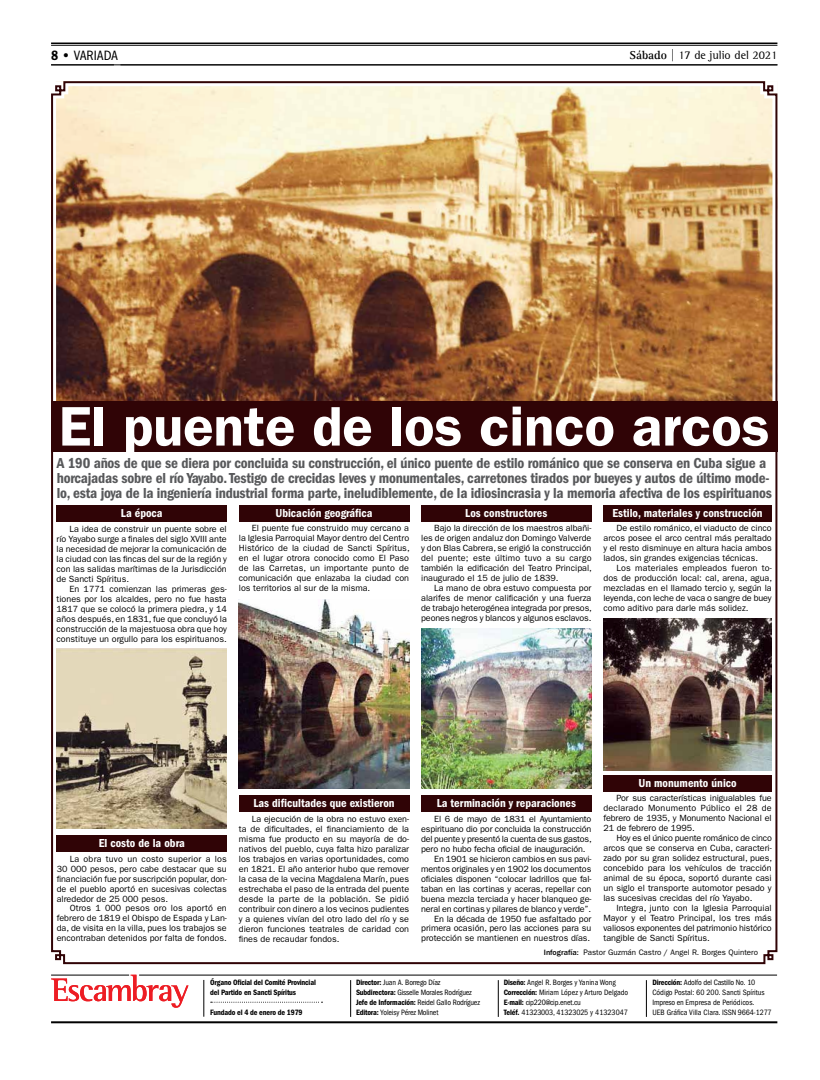
<style>
.page{position:relative;width:820px;height:1080px;background:#fff}
.page>*{position:absolute;margin:0;border:0;box-sizing:border-box;transform-origin:0 0}
.t1{font:600 56px "ITC Franklin Gothic Std";color:#fff}
.t2{font:15px/15px "ITC Franklin Gothic Std Dm Cd";letter-spacing:-.015em;color:#58595b}
.t3{font:condensed 14px "ITC Franklin Gothic Std";color:#000}
.t4{font:12px "ITC Franklin Gothic Std Dm Cd";color:#fff}
.t5{font:12px "AT Rotis Semi Serif";color:#000}
.t6{font:9px/10px "ITC Franklin Gothic Std";color:#000;text-align:justify}
.t7{font:9px "ITC Franklin Gothic Std";letter-spacing:-.025em;color:#000}
.t8{font:condensed 8px/10px "ITC Franklin Gothic Std";color:#000}
.t9{font:condensed 8px/10px "ITC Franklin Gothic Std";letter-spacing:-.02em;color:#000}
.t10{font:8px/10px "ITC Franklin Gothic Std Dm Cd";letter-spacing:-.02em;color:#000}
.t11{font:8px "ITC Franklin Gothic Std";color:#000}
.s1{font-family:"ITC Franklin Gothic Std Dm Cd";font-stretch:normal}
.s2{font-weight:600;font-stretch:normal}
.s3{font-family:"AT Rotis Serif";font-weight:700}
.s4{font-weight:500}
</style>
<div class="page">
<svg style="left:211px;top:1002px;width:111px;height:1px"></svg>
<svg style="left:51px;top:975px;width:137px;height:33px"></svg>
<hr style="left:51px;top:975px;width:78px;height:1px;background:#000">
<hr style="left:139px;top:975px;width:637px;height:1px;background:#000">
<hr style="left:350px;top:980px;width:1px;height:37px;background:#000">
<hr style="left:497px;top:980px;width:1px;height:37px;background:#000">
<hr style="left:645px;top:980px;width:1px;height:37px;background:#000">
<hr style="left:51px;top:1021px;width:726px;height:2px;background:#000">
<hr style="left:203px;top:980px;width:1px;height:37px;background:#000">
<hr style="left:51px;top:45px;width:726px;height:1px;background:#000">
<hr style="left:51px;top:43px;width:726px;height:1px;background:#000">
<hr style="left:51px;top:65px;width:726px;height:1px;background:#000">
<img style="left:51px;top:446px;width:727px;height:519px">
<svg style="left:51px;top:81px;width:727px;height:364px;background:#bd976d"></svg>
<div style="left:51px;top:401px;width:726px;height:50px;background:#300406"></div>
<h3 class="t3" style="left:51px;top:47px;width:30px"><span class="s1">8</span> <span class="s2">•</span> varia</h3>
<h3 class="t3" style="left:104px;top:47px;width:15px">da</h3>
<h3 class="t5" style="left:629px;top:47px;width:149px"><span class="s3">Sábado</span> | 17 de julio del 2021</h3>
<h1 class="t1" style="left:59px;top:393px;width:712px">El puente de los cinco arcos</h1>
<p class="t2" style="left:57px;top:455px;width:716px">A 190 años de que se diera por concluida su construcción, el único puente de estilo románico que se conserva en Cuba sigue a horcajadas sobre el río Yayabo. Testigo de crecidas leves y monumentales, carretones tirados por bueyes y autos de último mode&shy;lo, esta joya de la ingeniería industrial forma parte, ineludiblemente, de la idiosincrasia y la memoria afectiva de los espirituanos</p>
<h3 class="t4" style="left:121px;top:506px;width:43px">La época</h3>
<p class="t6" style="left:57px;top:524px;width:172px;text-indent:13px">La idea de construir un puente sobre el río Yayabo surge a finales del siglo XVIII ante la necesidad de mejorar la comunicación de la ciudad con las fincas del sur de la región y con las salidas marítimas de la Jurisdicción de Sancti Spíritus.</p>
<p class="t6" style="left:57px;top:584px;width:172px;text-indent:13px">En 1771 comienzan las primeras ges&shy;tiones por los alcaldes, pero no fue hasta 1817 que se colocó la primera piedra, y 14 años después, en 1831, fue que concluyó la construcción de la majestuosa obra que hoy constituye un orgullo para los espirituanos.</p>
<h3 class="t4" style="left:275px;top:506px;width:99px">Ubicación geográfica</h3>
<p class="t6" style="left:239px;top:524px;width:172px;text-indent:13px">El puente fue construido muy cercano a la Iglesia Parroquial Mayor dentro del Centro Histórico de la ciudad de Sancti Spíritus, en el lugar otrora conocido como El Paso de las Carretas, un importante punto de comunicación que enlazaba la ciudad con los territorios al sur de la misma.</p>
<h3 class="t4" style="left:465px;top:506px;width:84px">Los constructores</h3>
<h3 class="t4" style="left:612px;top:506px;width:151px">Estilo, materiales y construcción</h3>
<p class="t6" style="left:421px;top:523px;width:172px;text-indent:13px">Bajo la dirección de los maestros albañi&shy;les de origen andaluz don Domingo Valverde y don Blas Cabrera, se erigió la construcción del puente; este último tuvo a su cargo también la edificación del Teatro Principal, inaugurado el 15 de julio de 1839.</p>
<p class="t6" style="left:421px;top:583px;width:172px;text-indent:13px">La mano de obra estuvo compuesta por alarifes de menor calificación y una fuerza de trabajo heterogénea integrada por presos, peones negros y blancos y algunos esclavos.</p>
<p class="t6" style="left:603px;top:523px;width:170px;text-indent:13px">De estilo románico, el viaducto de cinco arcos posee el arco central más peraltado y el resto disminuye en altura hacia ambos lados, sin grandes exigencias técnicas.</p>
<p class="t6" style="left:603px;top:563px;width:170px;text-indent:13px">Los materiales empleados fueron to&shy;dos de producción local: cal, arena, agua, mezcladas en el llamado tercio y, según la leyenda, con leche de vaca o sangre de buey como aditivo para darle más solidez.</p>
<h3 class="t4" style="left:99px;top:836px;width:87px">El costo de la obra</h3>
<p class="t6" style="left:57px;top:854px;width:172px;text-indent:13px">La obra tuvo un costo superior a los 30 000 pesos, pero cabe destacar que su financiación fue por suscripción popular, don&shy;de el pueblo aportó en sucesivas colectas alrededor de 25 000 pesos.</p>
<p class="t6" style="left:57px;top:904px;width:171px;text-indent:13px">Otros 1 000 pesos oro los aportó en febrero de 1819 el Obispo de Espada y Lan&shy;da, de visita en la villa, pues los trabajos se encontraban detenidos por falta de fondos.</p>
<h3 class="t4" style="left:253px;top:796px;width:143px">Las dificultades que existieron</h3>
<h3 class="t4" style="left:436px;top:796px;width:141px">La terminación y reparaciones</h3>
<p class="t6" style="left:239px;top:814px;width:172px;text-indent:13px">La ejecución de la obra no estuvo exen&shy;ta de dificultades, el financiamiento de la misma fue producto en su mayoría de do&shy;nativos del pueblo, cuya falta hizo paralizar los trabajos en varias oportunidades, como en 1821. El año anterior hubo que remover la casa de la vecina Magdalena Marín, pues estrechaba el paso de la entrada del puente desde la parte de la población. Se pidió contribuir con dinero a los vecinos pudientes y a quienes vivían del otro lado del río y se dieron funciones teatrales de caridad con fines de recaudar fondos.</p>
<p class="t6" style="left:434px;top:814px;width:159px">El 6 de mayo de 1831 el Ayuntamiento</p>
<p class="t6" style="left:421px;top:824px;width:172px">espirituano dio por concluida la construcción</p>
<p class="t7" style="left:421px;top:833px;width:172px">del puente y presentó la cuenta de sus gastos,</p>
<p class="t6" style="left:421px;top:844px;width:166px">pero no hubo fecha oficial de inauguración.</p>
<p class="t6" style="left:434px;top:854px;width:159px">En 1901 se hicieron cambios en sus pavi-</p>
<p class="t6" style="left:421px;top:864px;width:172px">mentos originales y en 1902 los documentos</p>
<p class="t6" style="left:421px;top:874px;width:172px">oficiales disponen “colocar ladrillos que fal-</p>
<p class="t6" style="left:421px;top:884px;width:172px">taban en las cortinas y aceras, repellar con</p>
<p class="t6" style="left:421px;top:894px;width:172px">buena mezcla terciada y hacer blanqueo ge-</p>
<p class="t6" style="left:421px;top:904px;width:172px">neral en cortinas y pilares de blanco y verde”.</p>
<p class="t6" style="left:434px;top:914px;width:159px">En la década de 1950 fue asfaltado por</p>
<p class="t6" style="left:421px;top:924px;width:172px">primera ocasión, pero las acciones para su</p>
<p class="t6" style="left:421px;top:934px;width:171px">protección se mantienen en nuestros días.</p>
<h3 class="t4" style="left:638px;top:776px;width:100px">Un monumento único</h3>
<p class="t6" style="left:603px;top:794px;width:170px;text-indent:13px">Por sus características inigualables fue declarado Monumento Público el 28 de febrero de 1935, y Monumento Nacional el 21 de febrero de 1995.</p>
<p class="t6" style="left:603px;top:834px;width:170px;text-indent:13px">Hoy es el único puente románico de cinco arcos que se conserva en Cuba, caracteri&shy;zado por su gran solidez estructural, pues, concebido para los vehículos de tracción animal de su época, soportó durante casi un siglo el transporte automotor pesado y las sucesivas crecidas del río Yayabo.</p>
<p class="t6" style="left:603px;top:903px;width:170px;text-indent:13px">Integra, junto con la Iglesia Parroquial Mayor y el Teatro Principal, los tres más valiosos exponentes del patrimonio histórico tangible de Sancti Spíritus.</p>
<p class="t11" style="left:543px;top:948px;width:216px"><span class="s4">Infografía:</span> Pastor Guzmán Castro / Angel R. Borges Quintero</p>
<p class="t10" style="left:210px;top:978px;width:107px">Órgano Oficial del Comité Provincial del Partido en Sancti Spíritus</p>
<p class="t10" style="left:210px;top:1008px;width:94px">Fundado el 4 de enero de 1979</p>
<p class="t9" style="left:356px;top:977px;width:125px"><span class="s1">Director:</span> Juan A. Borrego Díaz <span class="s1">Subdirectora:</span> Gisselle Morales Rodríguez <span class="s1">Jefe de Información:</span> Reidel Gallo Rodríguez <span class="s1">Editora:</span> Yoleisy Pérez Molinet</p>
<p class="t8" style="left:503px;top:978px;width:126px"><span class="s1">Diseño:</span> Angel R. Borges y Yanina Wong <span class="s1">Corrección:</span> Miriam López y Arturo Delgado <span class="s1">E-mail:</span> cip220@cip.enet.cu<br><span class="s1">Teléf.</span> 41323003, 41323025 y 41323047</p>
<p class="t8" style="left:652px;top:978px;width:121px"><span class="s1">Dirección:</span> Adolfo del Castillo No. 10<br>Código Postal: 60 200. Sancti Spíritus Impreso en Empresa de Periódicos.<br>UEB Gráfica Villa Clara. ISSN 9664-1277</p>
</div>
